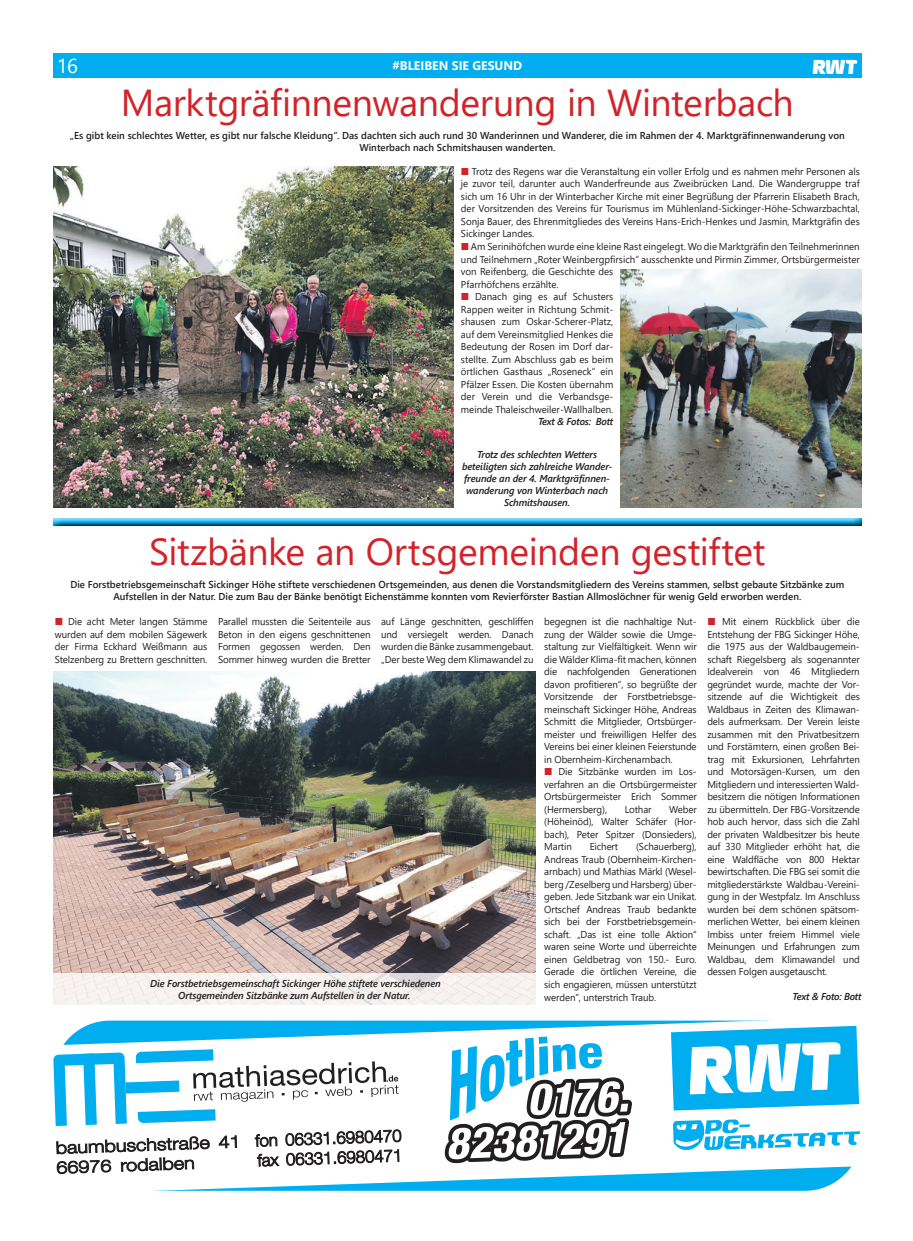
<style>
.page{position:relative;width:913px;height:1241px;background:#fff}
.page>*{position:absolute;margin:0;border:0;box-sizing:border-box;transform-origin:0 0}
.t1{font:37.5px "Segoe UI";letter-spacing:-.01em;color:#d1232a}
.t2{font:20px "Laps DB Normal";color:#fff}
.t3{font:20px "Segoe UI";color:#fff}
.t4{font:700 12.38px "Segoe UI";color:#fff}
.t5{font:10px/12.5px "Segoe UI";letter-spacing:-.01em;color:#231f20;text-align:justify}
.t6{font:600 10px/12px "Segoe UI";letter-spacing:.005em;color:#231f20;text-align:center}
.t7{font:italic 600 10px/12px "Segoe UI";letter-spacing:-.01em;color:#231f20;text-align:center}
.s1{color:#d1232a}
</style>
<div class="page">
<div style="left:53px;top:53px;width:808px;height:25px;background:#00aeef"></div>
<img style="left:53px;top:167px;width:401px;height:340px">
<img style="left:620px;top:270px;width:241px;height:237px">
<div style="left:52px;top:517px;width:810px;height:9px;background:#231f20;opacity:.75"></div>
<img style="left:53px;top:671px;width:482px;height:302px">
<svg style="left:53px;top:973px;width:482px;height:32px;fill:#f7f2f0"></svg>
<svg style="left:63px;top:1020px;width:789px;height:171px"></svg>
<svg style="left:671px;top:1025px;width:189px;height:141px"></svg>
<svg style="left:438px;top:1020px;width:199px;height:148px"></svg>
<svg style="left:53px;top:1049px;width:348px;height:129px"></svg>
<h2 class="t3" style="left:57px;top:47px;width:23px">16</h2>
<p class="t4" style="left:392px;top:54px;width:131px">#BLEIBEN SIE GESUND</p>
<h2 class="t2" style="left:812px;top:55px;width:46px">RWT</h2>
<h1 class="t1" style="left:121px;top:67px;width:674px">Marktgräfinnenwanderung in Winterbach</h1>
<p class="t6" style="left:70px;top:128px;width:776px">„Es gibt kein schlechtes Wetter, es gibt nur falsche Kleidung“. Das dachten sich auch rund 30 Wanderinnen und Wanderer, die im Rahmen der 4. Marktgräfinnenwanderung von<br>Winterbach nach Schmitshausen wanderten.</p>
<p class="t5" style="left:461px;top:164px;width:400px"><span class="s1">■</span> Trotz des Regens war die Veranstaltung ein voller Erfolg und es nahmen mehr Personen als je zuvor teil, darunter auch Wanderfreunde aus Zweibrücken Land. Die Wandergruppe traf sich um 16 Uhr in der Winterbacher Kirche mit einer Begrüßung der Pfarrerin Elisabeth Brach, der Vorsitzenden des Vereins für Tourismus im Mühlenland-Sickinger-Höhe-Schwarzbachtal, Sonja Bauer, des Ehrenmitgliedes des Vereins Hans-Erich-Henkes und Jasmin, Marktgräfin des Sickinger Landes.</p>
<p class="t5" style="left:461px;top:239px;width:400px;text-align:left"><span class="s1">■</span> Am Serinihöfchen wurde eine kleine Rast eingelegt. Wo die Marktgräfin den Teilnehmerinnen und Teilnehmern „Roter Weinbergpfirsich“ ausschenkte und Pirmin Zimmer, Ortsbürgermeister von Reifenberg, die Geschichte des<br>Pfarrhöfchens erzählte.</p>
<p class="t5" style="left:461px;top:289px;width:154px"><span class="s1">■</span> Danach ging es auf Schusters Rappen weiter in Richtung Schmit&shy;shausen zum Oskar-Scherer-Platz, auf dem Vereinsmitglied Henkes die Bedeutung der Rosen im Dorf dar&shy;stellte. Zum Abschluss gab es beim örtlichen Gasthaus „Roseneck“ ein Pfälzer Essen. Die Kosten übernahm der Verein und die Verbandsge&shy;meinde Thaleischweiler-Wallhalben.</p>
<p class="t7" style="left:538px;top:413px;width:77px">Text &amp; Fotos: Bott</p>
<p class="t7" style="left:462px;top:447px;width:152px">Trotz des schlechten Wetters beteiligten sich zahlreiche Wander&shy;freunde an der 4. Marktgräfinnen&shy;wanderung von Winterbach nach<br>Schmitshausen.</p>
<h1 class="t1" style="left:149px;top:516px;width:618px">Sitzbänke an Ortsgemeinden gestiftet</h1>
<p class="t6" style="left:70px;top:577px;width:775px">Die Forstbetriebsgemeinschaft Sickinger Höhe stiftete verschiedenen Ortsgemeinden, aus denen die Vorstandsmitgliedern des Vereins stammen, selbst gebaute Sitzbänke zum<br>Aufstellen in der Natur. Die zum Bau der Bänke benötigt Eichenstämme konnten vom Revierförster Bastian Allmoslöchner für wenig Geld erworben werden.</p>
<p class="t5" style="left:55px;top:614px;width:154px"><span class="s1">■</span> Die acht Meter langen Stämme wurden auf dem mobilen Sägewerk der Firma Eckhard Weißmann aus Stelzenberg zu Brettern geschnitten.</p>
<p class="t5" style="left:218px;top:614px;width:154px">Parallel mussten die Seitenteile aus Beton in den eigens geschnittenen Formen gegossen werden. Den Sommer hinweg wurden die Bretter</p>
<p class="t5" style="left:381px;top:614px;width:154px">auf Länge geschnitten, geschliffen und versiegelt werden. Danach wurden die Bänke zusammengebaut. „Der beste Weg dem Klimawandel zu</p>
<p class="t5" style="left:544px;top:614px;width:154px">begegnen ist die nachhaltige Nut&shy;zung der Wälder sowie die Umge&shy;staltung zur Vielfältigkeit. Wenn wir die Wälder Klima-fit machen, können die nachfolgenden Generationen davon profitieren“, so begrüßte der Vorsitzende der Forstbetriebsge&shy;meinschaft Sickinger Höhe, Andreas Schmitt die Mitglieder, Ortsbürger&shy;meister und freiwilligen Helfer des Vereins bei einer kleinen Feierstunde in Obernheim-Kirchenarnbach.</p>
<p class="t5" style="left:544px;top:764px;width:154px"><span class="s1">■</span> Die Sitzbänke wurden im Los&shy;verfahren an die Ortsbürgermeister Ortsbürgermeister Erich Sommer (Hermersberg),</p>
<p class="t5" style="left:707px;top:614px;width:154px"><span class="s1">■</span> Mit einem Rückblick über die Entstehung der FBG Sickinger Höhe, die 1975 aus der Waldbaugemein&shy;schaft Riegelsberg als sogenannter Idealverein von 46 Mitgliedern gegründet wurde, machte der Vor&shy;sitzende auf die Wichtigkeit des Waldbaus in Zeiten des Klimawan&shy;dels aufmerksam. Der Verein leiste zusammen mit den Privatbesitzern und Forstämtern, einen großen Bei&shy;trag mit Exkursionen, Lehrfahrten und Motorsägen-Kursen, um den Mitgliedern und interessierten Wald&shy;besitzern die nötigen Informationen zu übermitteln. Der FBG-Vorsitzende hob auch hervor, dass sich die Zahl der privaten Waldbesitzer bis heute auf 330 Mitglieder erhöht hat, die eine Waldfläche von 800 Hektar bewirtschaften. Die FBG sei somit die mitgliederstärkste Waldbau-Vereini&shy;gung in der Westpfalz. Im Anschluss wurden bei dem schönen spätsom&shy;merlichen Wetter, bei einem kleinen Imbiss unter freiem Himmel viele Meinungen und Erfahrungen zum Waldbau, dem Klimawandel und dessen Folgen ausgetauscht.</p>
<p class="t7" style="left:792px;top:988px;width:70px">Text &amp; Foto: Bott</p>
<p class="t5" style="left:544px;top:802px;width:154px;text-indent:125px">Weber (Höheinöd), Walter Schäfer (Hor&shy;bach), Peter Spitzer (Donsieders), Martin</p>
<p class="t5" style="left:624px;top:802px;width:28px">Lothar</p>
<p class="t5" style="left:544px;top:839px;width:154px;text-indent:92px">(Schauerberg), Andreas Traub (Obernheim-Kirchen&shy;arnbach) und Mathias Märkl (Wesel&shy;berg /Zeselberg und Harsberg) über&shy;geben. Jede Sitzbank war ein Unikat.<br>Ortschef Andreas Traub bedankte sich bei der Forstbetriebsgemein&shy;schaft. „Das ist eine tolle Aktion“ waren seine Worte und überreichte einen Geldbetrag von 150.- Euro.<br>Gerade die örtlichen Vereine, die sich engagieren, müssen unterstützt werden“, unterstrich Traub.</p>
<p class="t5" style="left:589px;top:839px;width:30px">Eichert</p>
<p class="t7" style="left:150px;top:975px;width:292px">Die Forstbetriebsgemeinschaft Sickinger Höhe stiftete verschiedenen<br>Ortsgemeinden Sitzbänke zum Aufstellen in der Natur.</p>
</div>
